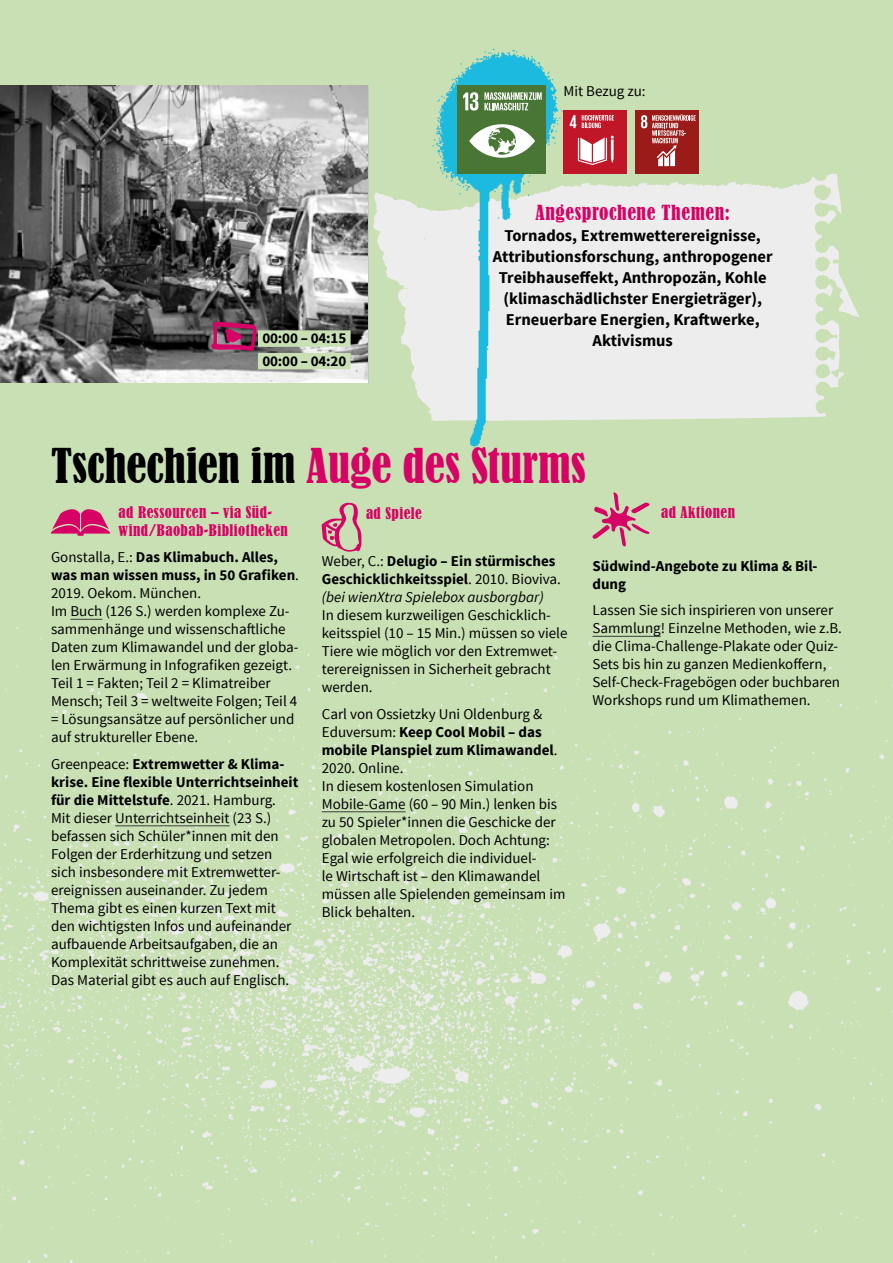
<style>
.page{position:relative;width:893px;height:1263px;background:#c9e0b4}
.page>*{position:absolute;margin:0;border:0;box-sizing:border-box;transform-origin:0 0}
.t1{font:condensed 45px "Bernard";color:#d70265}
.FLIESS{font:condensed 19.5px "Bernard";letter-spacing:.03em;color:#d70265}
.FLIESS-2{font:700 16.5px/21px "Source Sans Pro";color:#000;text-align:center}
.FLIESS-3{font:15px/18px "Source Sans Pro";color:#000}
.FLIESS-4{font:700 15px/18px "Source Sans Pro";color:#000}
.FLIESS-5{font:condensed 15px/18px "Bernard";letter-spacing:.03em;color:#d70265}
.Minuten{font:700 15px "Source Sans Pro";letter-spacing:-.01em;color:#000}
.s1{color:#000}
.s2{font-weight:400}
.s3{font-weight:400;font-style:italic}
.s4{font-weight:700}
</style>
<div class="page">
<svg style="left:373px;top:174px;width:486px;height:246px;fill:#ededed"></svg>
<img style="left:0;top:626px;width:893px;height:637px">
<img style="left:376px;top:48px;width:241px;height:400px">
<hr style="left:70px;top:619px;width:32px;height:1px;background:#3c3c3b">
<hr style="left:115px;top:825px;width:115px;height:1px;background:#3c3c3b">
<svg style="left:51px;top:509px;width:59px;height:27px"></svg>
<hr style="left:322px;top:811px;width:84px;height:1px;background:#3c3c3b">
<svg style="left:322px;top:503px;width:39px;height:49px"></svg>
<hr style="left:592px;top:636px;width:69px;height:1px;background:#3c3c3b">
<svg style="left:592px;top:492px;width:58px;height:55px"></svg>
<img style="left:0;top:85px;width:368px;height:298px">
<div style="left:258px;top:330px;width:93px;height:17px;background:#c9e0b4"></div>
<div style="left:258px;top:353px;width:93px;height:16px;background:#c9e0b4"></div>
<svg style="left:211px;top:322px;width:45px;height:29px"></svg>
<div style="left:457px;top:85px;width:89px;height:89px;background:#497634"></div>
<svg style="left:463px;top:92px;width:15px;height:19px"></svg>
<svg style="left:469px;top:124px;width:66px;height:34px"></svg>
<svg style="left:484px;top:92px;width:58px;height:18px"></svg>
<div style="left:563px;top:110px;width:64px;height:64px;background:#c11627"></div>
<svg style="left:570px;top:115px;width:6px;height:13px"></svg>
<svg style="left:578px;top:136px;width:36px;height:29px"></svg>
<svg style="left:582px;top:115px;width:32px;height:13px"></svg>
<div style="left:635px;top:110px;width:64px;height:64px;background:#9b1b18"></div>
<svg style="left:641px;top:114px;width:55px;height:52px"></svg>
<p class="Minuten" style="left:262px;top:328px;width:85px">00:00 – 04:15</p>
<p class="Minuten" style="left:262px;top:351px;width:85px">00:00 – 04:20</p>
<p class="FLIESS-3" style="left:563px;top:83px;width:84px">Mit Bezug zu:</p>
<p class="FLIESS" style="left:535px;top:201px;width:196px">Angesprochene Themen:</p>
<p class="FLIESS-2" style="left:493px;top:225px;width:281px">Tornados, Extremwetterereignisse, Attributionsforschung, anthropogener Treibhauseffekt, Anthropozän, Kohle (klimaschädlichster Energieträger), Erneuerbare Energien, Kraftwerke, Aktivismus</p>
<p class="t1" style="left:51px;top:439px;width:536px"><span class="s1">Tschechien im</span> Auge des Sturms</p>
<p class="FLIESS-5" style="left:119px;top:503px;width:171px">ad Ressourcen – via Süd&shy;wind/Baobab-Bibliotheken</p>
<p class="FLIESS-4" style="left:51px;top:549px;width:249px"><span class="s2">Gonstalla, E.:</span> Das Klimabuch. Alles, was man wissen muss, in 50 Grafiken<span class="s2">.<br>2019. Oekom. München.</span></p>
<p class="FLIESS-3" style="left:51px;top:603px;width:249px">Im Buch (126 S.) werden komplexe Zu&shy;sammenhänge und wissenschaftliche Daten zum Klimawandel und der globa&shy;len Erwärmung in Infografiken gezeigt.<br>Teil 1 = Fakten; Teil 2 = Klimatreiber Mensch; Teil 3 = weltweite Folgen; Teil 4 = Lösungsansätze auf persönlicher und auf struktureller Ebene.</p>
<p class="FLIESS-4" style="left:51px;top:755px;width:249px"><span class="s2">Greenpeace:</span> Extremwetter &amp; Klima&shy;krise. Eine flexible Unterrichtseinheit für die Mittelstufe<span class="s2">. 2021. Hamburg.</span></p>
<p class="FLIESS-3" style="left:51px;top:809px;width:242px">Mit dieser Unterrichtseinheit (23 S.) befassen sich Schüler*innen mit den Folgen der Erderhitzung und setzen sich insbesondere mit Extremwetter&shy;ereignissen auseinander. Zu jedem Thema gibt es einen kurzen Text mit den wichtigsten Infos und aufeinander aufbauende Arbeitsaufgaben, die an Komplexität schrittweise zunehmen.<br>Das Material gibt es auch auf Englisch.</p>
<p class="FLIESS-5" style="left:661px;top:503px;width:75px">ad Aktionen</p>
<p class="FLIESS-5" style="left:366px;top:504px;width:58px">ad Spiele</p>
<p class="FLIESS-4" style="left:322px;top:553px;width:241px"><span class="s2">Weber, C.:</span> Delugio – Ein stürmisches<br>Geschicklichkeitsspiel<span class="s2">. 2010. Bioviva. </span><span class="s3">(bei wienXtra Spielebox ausborgbar)</span></p>
<p class="FLIESS-3" style="left:322px;top:606px;width:247px">In diesem kurzweiligen Geschicklich&shy;keitsspiel (10 – 15 Min.) müssen so viele<br>Tiere wie möglich vor den Extremwet&shy;terereignissen in Sicherheit gebracht werden.</p>
<p class="FLIESS-3" style="left:322px;top:705px;width:237px">Carl von Ossietzky Uni Oldenburg &amp;<br>Eduversum: <span class="s4">Keep Cool Mobil – das mobile Planspiel zum Klimawandel</span>.<br>2020. Online.</p>
<p class="FLIESS-3" style="left:322px;top:777px;width:245px">In diesem kostenlosen Simulation Mobile-Game (60 – 90 Min.) lenken bis zu 50 Spieler*innen die Geschicke der globalen Metropolen. Doch Achtung:<br>Egal wie erfolgreich die individuel-<br>le Wirtschaft ist – den Klimawandel müssen alle Spielenden gemeinsam im Blick behalten.</p>
<p class="FLIESS-4" style="left:592px;top:557px;width:227px">Südwind-Angebote zu Klima &amp; Bil&shy;dung</p>
<p class="FLIESS-3" style="left:592px;top:602px;width:251px">Lassen Sie sich inspirieren von unserer Sammlung! Einzelne Methoden, wie z.B. die Clima-Challenge-Plakate oder Quiz-Sets bis hin zu ganzen Medienkoffern, Self-Check-Fragebögen oder buchbaren Workshops rund um Klimathemen.</p>
</div>
